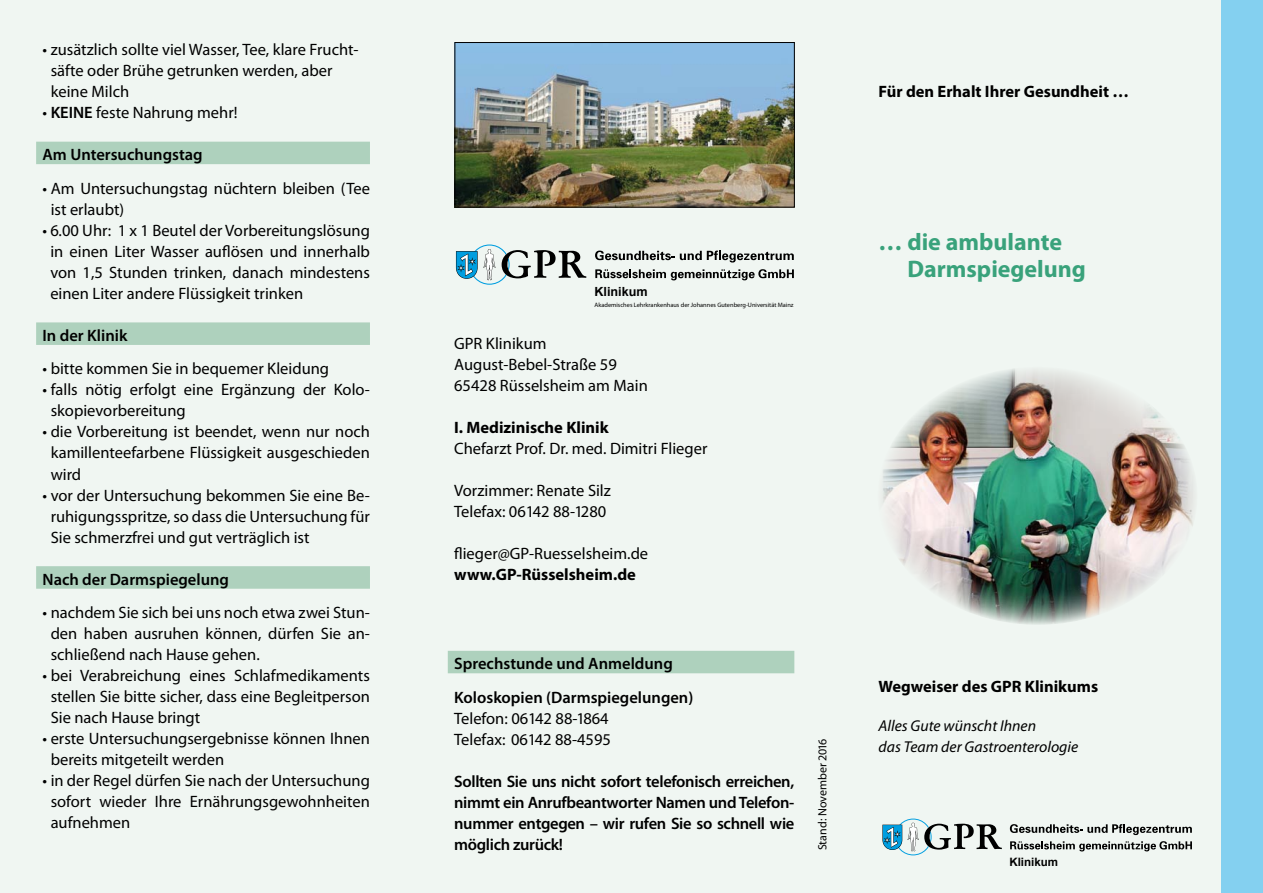
<style>
.page{position:relative;width:1263px;height:893px;background:#f0f6f2}
.page>*{position:absolute;margin:0;border:0;box-sizing:border-box;transform-origin:0 0}
.t1{font:700 24px/27px "Myriad Pro";color:#39a27b}
.t2{font:16.5px/21px "Myriad Pro";color:#000}
.t3{font:600 16.5px/21px "Myriad Pro";color:#000}
.t4{font:700 16.5px "Myriad Pro";color:#000}
.t5{font:italic 15.75px/21px "Myriad Pro";color:#000}
.t6{font:700 12.6px "Arial";color:#000}
.t7{font:12px "Myriad Pro";color:#000}
.t8{font:700 11.55px "Arial";color:#000}
.t9{font:6.3px "Myriad Pro";color:#000}
.s1{font-weight:600}
</style>
<div class="page">
<div style="left:448px;top:651px;width:346px;height:22px;background:#aed1bd"></div>
<svg style="left:1010px;top:824px;width:182px;height:11px"></svg>
<svg style="left:1010px;top:841px;width:182px;height:10px"></svg>
<svg style="left:882px;top:819px;width:120px;height:36px"></svg>
<svg style="left:595px;top:251px;width:199px;height:12px"></svg>
<svg style="left:595px;top:269px;width:199px;height:11px"></svg>
<svg style="left:456px;top:244px;width:130px;height:41px"></svg>
<div style="left:1221px;top:0;width:42px;height:893px;background:#84d0f0"></div>
<div style="left:36px;top:142px;width:334px;height:22px;background:#aed1bd"></div>
<div style="left:36px;top:322px;width:334px;height:23px;background:#aed1bd"></div>
<div style="left:36px;top:566px;width:334px;height:23px;background:#aed1bd"></div>
<img style="left:882px;top:369px;width:312px;height:256px">
<img style="left:456px;top:44px;width:337px;height:162px">
<div style="left:454px;top:42px;width:341px;height:166px;border:1px solid #000"></div>
<p class="t2" style="left:51px;top:39px;width:309px;text-indent:-8px">• zusätzlich sollte viel Wasser, Tee, klare Frucht&shy;säfte oder Brühe getrunken werden, aber keine Milch</p>
<p class="t2" style="left:43px;top:102px;width:196px">• <span class="s1">KEINE</span> feste Nahrung mehr!</p>
<p class="t3" style="left:43px;top:143px;width:162px">Am Untersuchungstag</p>
<p class="t2" style="left:51px;top:177px;width:321px;text-indent:-8px">• Am Untersuchungstag nüchtern bleiben (Tee ist erlaubt)</p>
<p class="t2" style="left:50px;top:219px;width:321px;text-align:justify;text-indent:-8px">• 6.00 Uhr: 1 x 1 Beutel der Vorbereitungslösung in einen Liter Wasser auflösen und innerhalb von 1,5 Stunden trinken, danach mindestens einen Liter andere Flüssigkeit trinken</p>
<p class="t3" style="left:43px;top:324px;width:86px">In der Klinik</p>
<p class="t2" style="left:43px;top:358px;width:288px">• bitte kommen Sie in bequemer Kleidung</p>
<p class="t2" style="left:51px;top:379px;width:321px;text-indent:-8px">• falls nötig erfolgt eine Ergänzung der Kolo&shy;skopievorbereitung</p>
<p class="t2" style="left:51px;top:421px;width:321px;text-align:justify;text-indent:-8px">• die Vorbereitung ist beendet, wenn nur noch kamillenteefarbene Flüssigkeit ausgeschieden wird</p>
<p class="t2" style="left:51px;top:484px;width:321px;text-align:justify;text-indent:-8px">• vor der Untersuchung bekommen Sie eine Be&shy;ruhigungsspritze, so dass die Untersuchung für Sie schmerzfrei und gut verträglich ist</p>
<p class="t3" style="left:43px;top:568px;width:188px">Nach der Darmspiegelung</p>
<p class="t2" style="left:51px;top:602px;width:321px;text-align:justify;text-indent:-8px">• nachdem Sie sich bei uns noch etwa zwei Stun&shy;den haben ausruhen können, dürfen Sie an&shy;schließend nach Hause gehen.</p>
<p class="t2" style="left:51px;top:665px;width:321px;text-align:justify;text-indent:-8px">• bei Verabreichung eines Schlafmedikaments stellen Sie bitte sicher, dass eine Begleitperson Sie nach Hause bringt</p>
<p class="t2" style="left:51px;top:728px;width:321px;text-indent:-8px">• erste Untersuchungsergebnisse können Ihnen bereits mitgeteilt werden</p>
<p class="t2" style="left:51px;top:770px;width:321px;text-align:justify;text-indent:-8px">• in der Regel dürfen Sie nach der Untersuchung sofort wieder Ihre Ernährungsgewohnheiten aufnehmen</p>
<p class="t4" style="left:878px;top:81px;width:252px">Für den Erhalt Ihrer Gesundheit …</p>
<p class="t6" style="left:594px;top:283px;width:55px">Klinikum</p>
<p class="t9" style="left:594px;top:301px;width:201px">Akademisches Lehrkrankenhaus der Johannes Gutenberg-Universität Mainz</p>
<p class="t2" style="left:454px;top:333px;width:195px">GPR Klinikum<br>August-Bebel-Straße 59<br>65428 Rüsselsheim am Main</p>
<p class="t4" style="left:454px;top:417px;width:156px">I. Medizinische Klinik</p>
<p class="t2" style="left:454px;top:438px;width:255px">Chefarzt Prof. Dr. med. Dimitri Flieger</p>
<p class="t2" style="left:454px;top:480px;width:158px">Vorzimmer: Renate Silz<br>Telefax: 06142 88-1280</p>
<p class="t2" style="left:454px;top:543px;width:196px">flieger@GP-Ruesselsheim.de</p>
<p class="t4" style="left:454px;top:564px;width:183px">www.GP-Rüsselsheim.de</p>
<p class="t6" style="left:594px;top:374px;width:55px">Klinikum</p>
<p class="t3" style="left:454px;top:646px;width:241px;line-height:33.8px">Sprechstunde und Anmeldung<br>Koloskopien (Darmspiegelungen)</p>
<p class="t2" style="left:454px;top:707px;width:158px">Telefon: 06142 88-1864<br>Telefax: 06142 88-4595</p>
<p class="t3" style="left:454px;top:770px;width:342px;text-align:justify">Sollten Sie uns nicht sofort telefonisch erreichen, nimmt ein Anrufbeantworter Namen und Telefon&shy;nummer entgegen – wir rufen Sie so schnell wie möglich zurück!</p>
<p class="t6" style="left:594px;top:771px;width:104px">Geschäftsleitung</p>
<p class="t7" style="left:815px;top:850px;width:113px;rotate:-90deg">Stand: November 2016</p>
<h1 class="t1" style="left:907px;top:228px;width:180px;text-indent:-29px">… die ambulante<br>Darmspiegelung</h1>
<p class="t4" style="left:878px;top:676px;width:221px">Wegweiser des GPR Klinikums</p>
<p class="t5" style="left:878px;top:715px;width:201px">Alles Gute wünscht Ihnen<br>das Team der Gastroenterologie</p>
<p class="t8" style="left:1009px;top:854px;width:50px">Klinikum</p>
</div>
